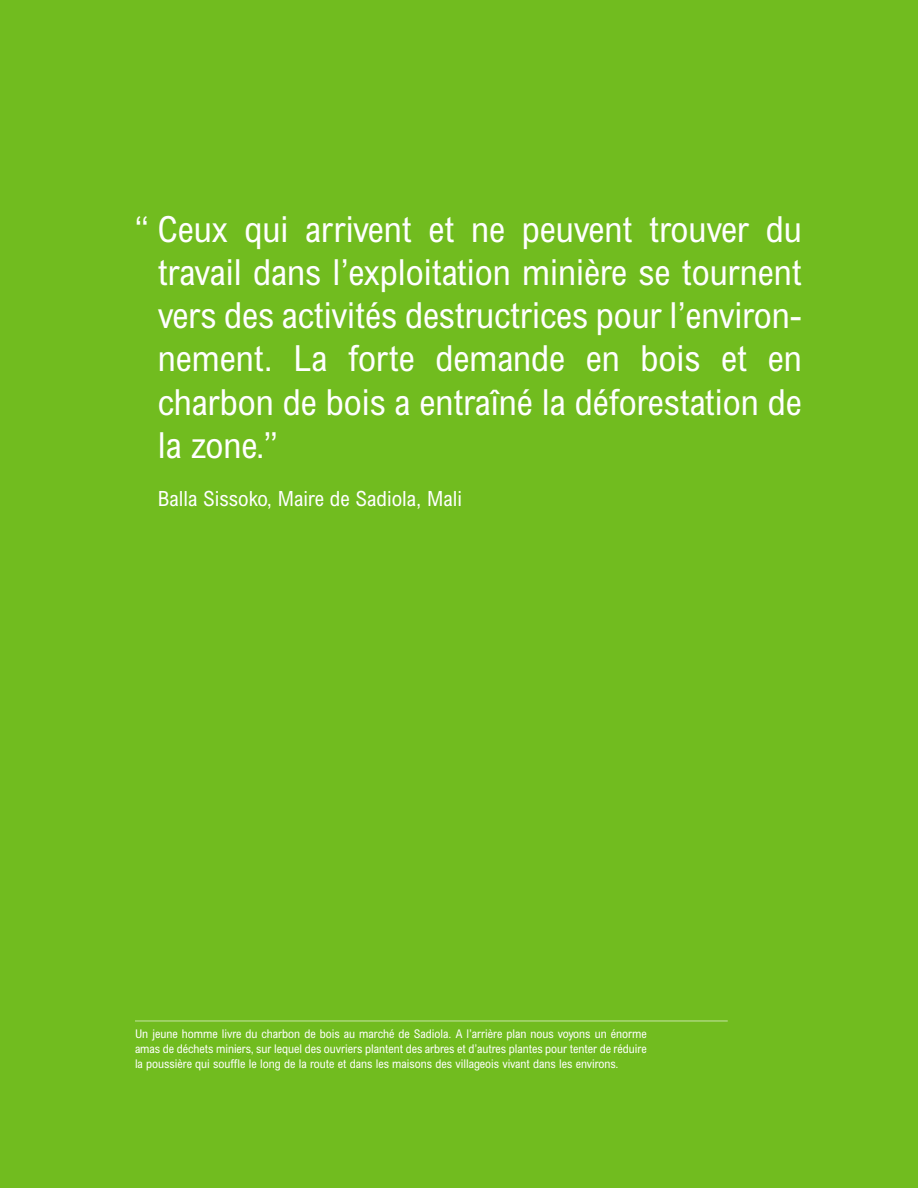
<style>
.page{position:relative;width:918px;height:1188px;background:#71bc1f}
.page>*{position:absolute;margin:0;border:0;box-sizing:border-box;transform-origin:0 0}
.t1{font:condensed 36px/43.2px "Arial";color:#fff;text-align:justify}
.t2{font:condensed 21px "Arial";color:#fff}
.t3{font:condensed 12px/15px "Arial";color:#fff;text-align:justify}
</style>
<div class="page">
<hr style="left:135px;top:1020px;width:593px;height:2px;background:#aad779">
<h1 class="t1" style="left:158px;top:211px;width:646px;text-indent:-23px">“ Ceux qui arrivent et ne peuvent trouver du travail dans l’exploitation minière se tournent vers des activités destructrices pour l’environ&shy;nement. La forte demande en bois et en charbon de bois a entraîné la déforestation de la zone.”</h1>
<h2 class="t2" style="left:158px;top:491px;width:306px">Balla Sissoko, Maire de Sadiola, Mali</h2>
<p class="t3" style="left:135px;top:1028px;width:513px">Un jeune homme livre du charbon de bois au marché de Sadiola. A l’arrière plan nous voyons un énorme amas de déchets miniers, sur lequel des ouvriers plantent des arbres et d’autres plantes pour tenter de réduire la poussière qui souffle le long de la route et dans les maisons des villageois vivant dans les environs.</p>
</div>
